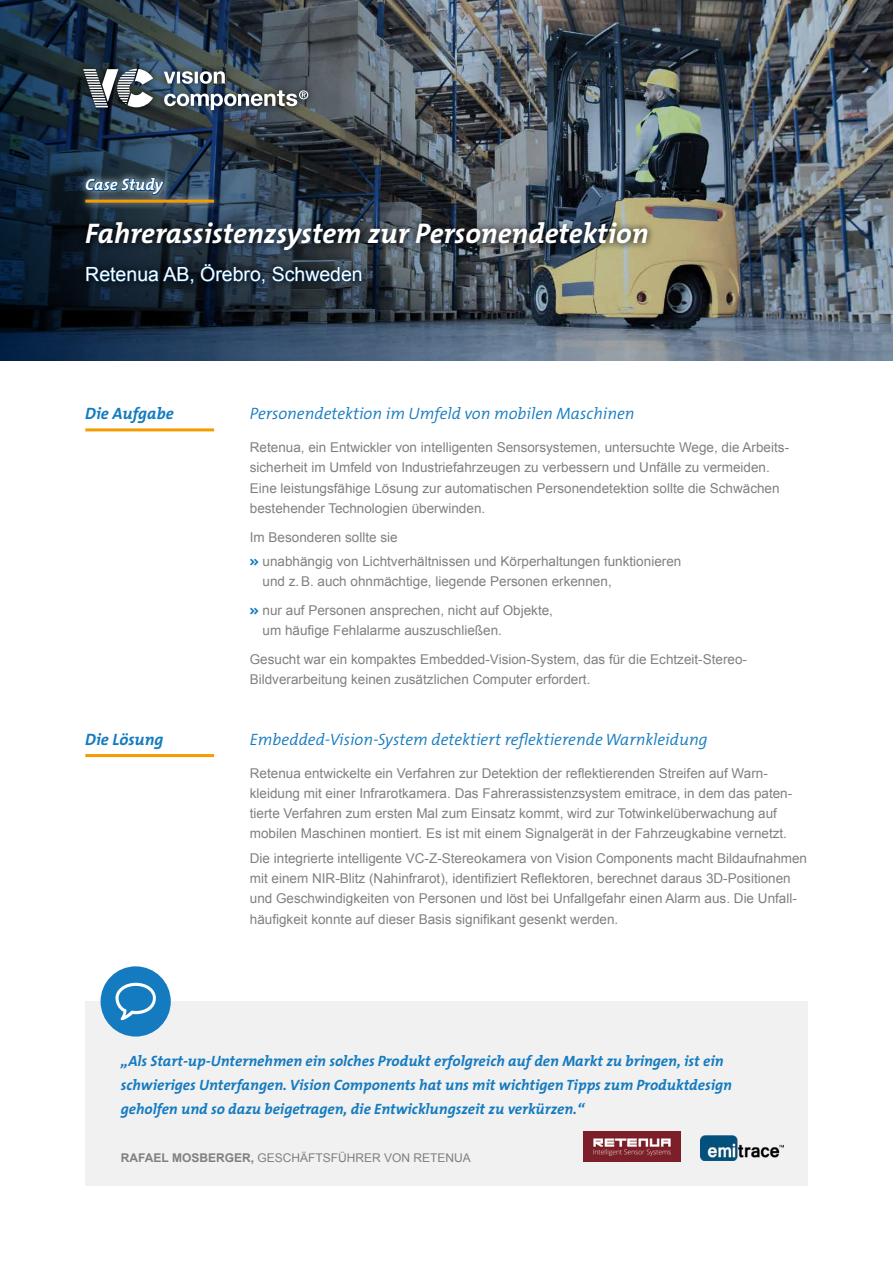
<style>
.page{position:relative;width:893px;height:1263px;background:#fff}
.page>*{position:absolute;margin:0;border:0;box-sizing:border-box;transform-origin:0 0}
.t1{font:italic 700 28.5px "The Mix B W7";color:#fff}
.t2{font:19.5px "Arial";color:#fff}
.t3{font:italic 300 16.5px "The Mix B W4";color:#147bc0}
.t4{font:italic 700 16.5px "The Mix B W7";color:#147bc0}
.t5{font:italic 700 16.5px "The Mix B W7";color:#fff}
.t6{font:italic 700 15px/24px "The Mix B W7";color:#147bc0}
.t7{font:13.5px/20.2px "Arial";color:#7f8081}
.t8{font:12px "Arial";color:#7f8081}
.s1{font-weight:700}
</style>
<div class="page">
<img style="left:502px;top:0;width:390px;height:360px">
<img style="left:0;top:0;width:502px;height:360px">
<div style="left:85px;top:1001px;width:723px;height:185px;background:#f1f1f1"></div>
<div style="left:79px;top:215px;width:576px;height:77px;background:#000;opacity:.9"></div>
<svg style="left:86px;top:265px;width:108px;height:20px"></svg>
<svg style="left:200px;top:263px;width:66px;height:22px"></svg>
<svg style="left:272px;top:266px;width:90px;height:20px"></svg>
<hr style="left:85px;top:428px;width:129px;height:3px;background:#f59c00">
<hr style="left:85px;top:754px;width:129px;height:3px;background:#f59c00">
<img style="left:700px;top:1135px;width:83px;height:25px">
<img style="left:583px;top:1131px;width:97px;height:31px">
<div style="left:78px;top:171px;width:143px;height:39px;background:#fff;opacity:.75"></div>
<hr style="left:85px;top:200px;width:129px;height:3px;background:#f59c00">
<svg style="left:85px;top:176px;width:81px;height:20px"></svg>
<div style="left:77px;top:62px;width:238px;height:55px;background:#000;opacity:.75"></div>
<svg style="left:83px;top:69px;width:225px;height:41px"></svg>
<div style="left:101px;top:966px;width:70px;height:70px;background:#147bc0;border-radius:50%"></div>
<svg style="left:115px;top:983px;width:41px;height:37px"></svg>
<p class="t5" style="left:85px;top:174px;width:79px">Case Study</p>
<h1 class="t1" style="left:85px;top:216px;width:565px">Fahrerassistenzsystem zur Personendetektion</h1>
<h2 class="t2" style="left:85px;top:262px;width:279px">Retenua AB, Örebro, Schweden</h2>
<p class="t4" style="left:85px;top:403px;width:90px">Die Aufgabe</p>
<p class="t4" style="left:85px;top:729px;width:80px">Die Lösung</p>
<p class="t3" style="left:250px;top:404px;width:386px">Personendetektion im Umfeld von mobilen Maschinen</p>
<p class="t7" style="left:250px;top:437px;width:541px">Retenua, ein Entwickler von intelligenten Sensorsystemen, untersuchte Wege, die Arbeits&shy;sicherheit im Umfeld von Industriefahrzeugen zu verbessern und Unfälle zu vermeiden.<br>Eine leistungsfähige Lösung zur automatischen Personendetektion sollte die Schwächen bestehender Technologien überwinden.</p>
<p class="t7" style="left:263px;top:525px;width:420px;line-height:24.5px;text-indent:-13px">Im Besonderen sollte sie<br>unabhängig von Lichtverhältnissen und Körperhaltungen funktionieren</p>
<p class="t7" style="left:263px;top:567px;width:351px;line-height:28.8px">und z.B. auch ohnmächtige, liegende Personen erkennen, nur auf Personen ansprechen, nicht auf Objekte,</p>
<p class="t7" style="left:250px;top:616px;width:496px;line-height:28.8px;text-indent:13px">um häufige Fehlalarme auszuschließen.<br>Gesucht war ein kompaktes Embedded-Vision-System, das für die Echtzeit-Stereo--</p>
<p class="t7" style="left:250px;top:670px;width:342px">Bildverarbeitung keinen zusätzlichen Computer erfordert.</p>
<p class="t3" style="left:250px;top:729px;width:459px">Embedded-Vision-System detektiert reflektierende Warnkleidung</p>
<p class="t7" style="left:250px;top:763px;width:544px">Retenua entwickelte ein Verfahren zur Detektion der reflektierenden Streifen auf Warn&shy;kleidung mit einer Infrarotkamera. Das Fahrerassistenzsystem emitrace, in dem das paten&shy;tierte Verfahren zum ersten Mal zum Einsatz kommt, wird zur Totwinkelüberwachung auf mobilen Maschinen montiert. Es ist mit einem Signalgerät in der Fahrzeugkabine vernetzt.</p>
<p class="t7" style="left:250px;top:848px;width:559px">Die integrierte intelligente VC-Z-Stereokamera von Vision Components macht Bildaufnahmen mit einem NIR-Blitz (Nahinfrarot), identifiziert Reflektoren, berechnet daraus 3D-Positionen und Geschwindigkeiten von Personen und löst bei Unfallgefahr einen Alarm aus. Die Unfall&shy;häufigkeit konnte auf dieser Basis signifikant gesenkt werden.</p>
<p class="t6" style="left:121px;top:1049px;width:613px">„Als Start-up-Unternehmen ein solches Produkt erfolgreich auf den Markt zu bringen, ist ein schwieriges Unterfangen. Vision Components hat uns mit wichtigen Tipps zum Produktdesign geholfen und so dazu beigetragen, die Entwicklungszeit zu verkürzen.“</p>
<p class="t8" style="left:121px;top:1150px;width:351px"><span class="s1">RAFAEL MOSBERGER,</span> GESCHÄFTSFÜHRER VON RETENUA</p>
</div>
